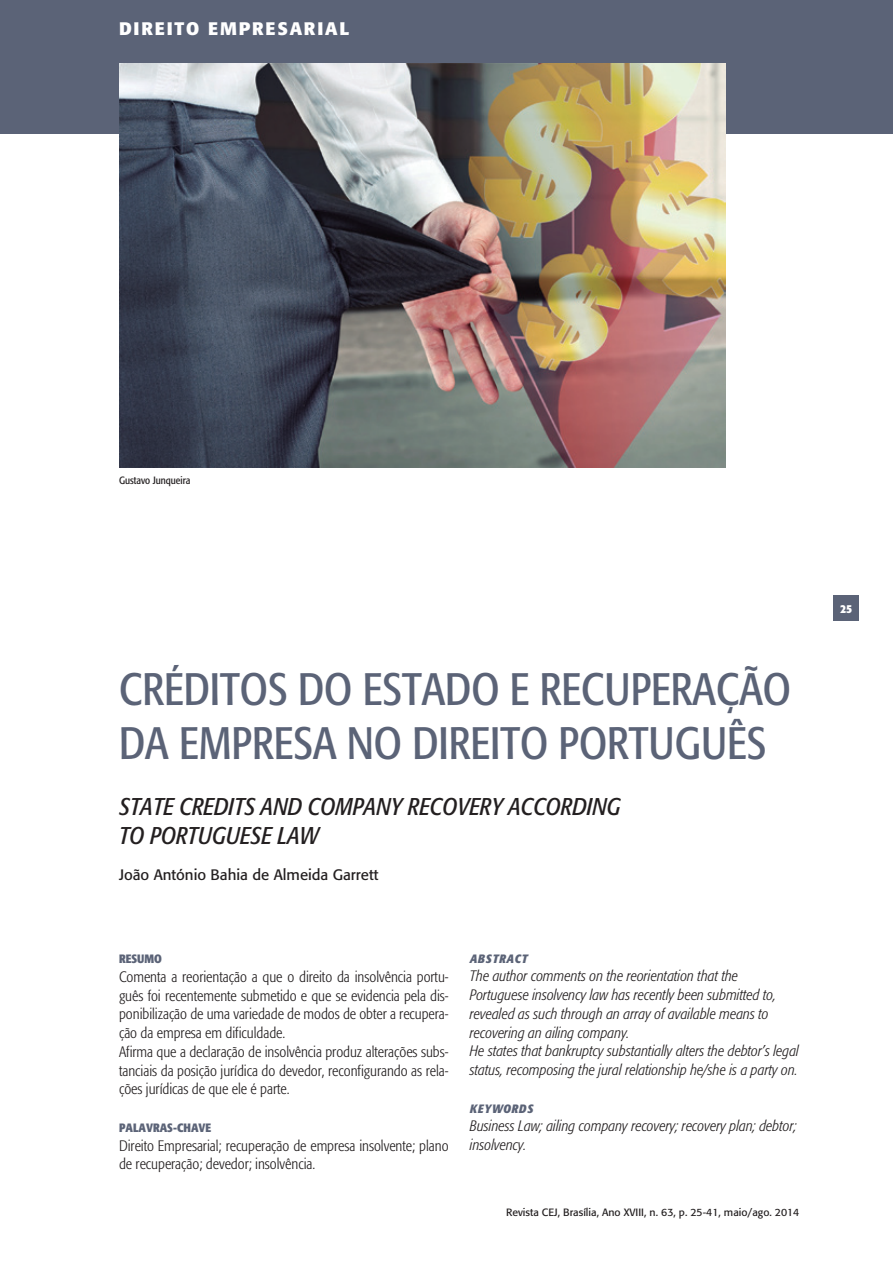
<style>
.page{position:relative;width:893px;height:1263px;background:#fff}
.page>*{position:absolute;margin:0;border:0;box-sizing:border-box;transform-origin:0 0}
.titulo_artigos{font:condensed 45px/54px "Formata";color:#5b6377}
.titulo_artigo_ingles{font:italic condensed 24px/28.8px "Formata";color:#231f20}
.retranca{font:700 18px "Formata";letter-spacing:.1em;color:#fff}
.resumo{font:300 condensed 15px/18.8px "Formata";color:#231f20;text-align:justify}
.abstract{font:italic 300 condensed 15px/18.8px "Formata";color:#231f20}
.autor_inicial{font:15px "Formata";color:#231f20}
.titulo_interno{font:700 condensed 12px "Formata";color:#5b6377}
.titulo_interno_abstr{font:italic 700 condensed 12px "Formata";letter-spacing:.05em;color:#5b6377}
.numeracao{font:700 condensed 12px "Formata";color:#fff}
.t1{font:10.5px "Formata";color:#231f20}
.ilustrador{font:condensed 10.5px "Formata";color:#231f20}
</style>
<div class="page">
<div style="left:833px;top:595px;width:26px;height:26px;background:#5b6377"></div>
<div style="left:0;top:0;width:893px;height:134px;background:#5b6377"></div>
<img style="left:119px;top:64px;width:606px;height:403px">
<p class="retranca" style="left:119px;top:18px;width:232px">DIREITO EMPRESARIAL</p>
<p class="ilustrador" style="left:119px;top:474px;width:73px">Gustavo Junqueira</p>
<p class="titulo_artigos" style="left:119px;top:663px;width:673px">CRÉDITOS DO ESTADO E RECUPERAÇÃO<br>DA EMPRESA NO DIREITO PORTUGUÊS</p>
<p class="titulo_artigo_ingles" style="left:119px;top:793px;width:503px">STATE CREDITS AND COMPANY RECOVERY ACCORDING<br>TO PORTUGUESE LAW</p>
<p class="autor_inicial" style="left:119px;top:866px;width:261px">João António Bahia de Almeida Garrett</p>
<p class="titulo_interno" style="left:119px;top:951px;width:44px">RESUMO</p>
<p class="resumo" style="left:119px;top:967px;width:331px">Comenta a reorientação a que o direito da insolvência portu&shy;guês foi recentemente submetido e que se evidencia pela dis&shy;ponibilização de uma variedade de modos de obter a recupera&shy;ção da empresa em dificuldade.</p>
<p class="resumo" style="left:119px;top:1042px;width:331px">Afirma que a declaração de insolvência produz alterações subs&shy;tanciais da posição jurídica do devedor, reconfigurando as rela&shy;ções jurídicas de que ele é parte.</p>
<p class="titulo_interno" style="left:119px;top:1120px;width:94px">PALAVRAS-CHAVE</p>
<p class="resumo" style="left:119px;top:1136px;width:331px">Direito Empresarial; recuperação de empresa insolvente; plano de recuperação; devedor; insolvência.</p>
<p class="titulo_interno_abstr" style="left:470px;top:951px;width:59px">ABSTRACT</p>
<p class="abstract" style="left:470px;top:967px;width:308px">The author comments on the reorientation that the Portuguese insolvency law has recently been submitted to, revealed as such through an array of available means to recovering an ailing company.</p>
<p class="abstract" style="left:470px;top:1042px;width:331px">He states that bankruptcy substantially alters the debtor’s legal status, recomposing the jural relationship he/she is a party on.</p>
<p class="titulo_interno_abstr" style="left:470px;top:1101px;width:65px">KEYWORDS</p>
<p class="abstract" style="left:470px;top:1117px;width:329px">Business Law; ailing company recovery; recovery plan; debtor; insolvency.</p>
<p class="t1" style="left:506px;top:1206px;width:295px">Revista CEJ, Brasília, Ano XVIII, n. 63, p. 25-41, maio/ago. 2014</p>
<p class="numeracao" style="left:840px;top:601px;width:13px">25</p>
</div>
